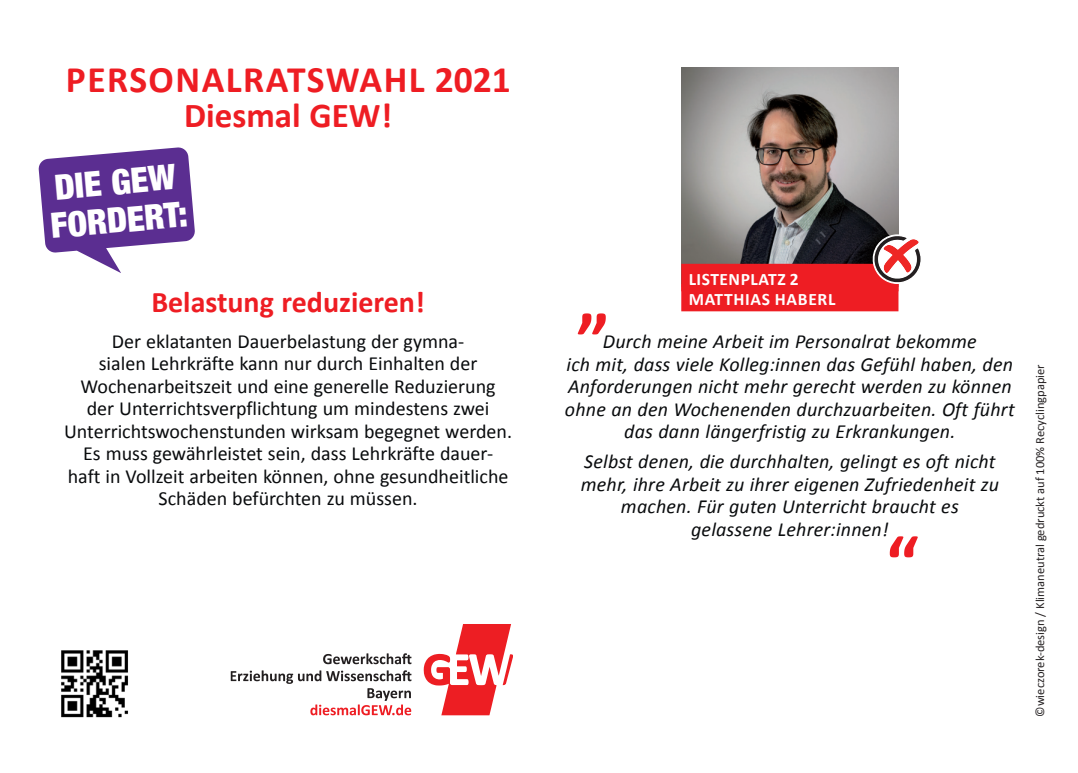
<style>
.page{position:relative;width:1078px;height:773px;background:#fff}
.page>*{position:absolute;margin:0;border:0;box-sizing:border-box;transform-origin:0 0}
.t1{font:700 75px "Calibri";color:#ee1d23}
.t2{font:700 37.5px "Calibri";letter-spacing:.04em;color:#ee1d23}
.t3{font:900 condensed 35px/38px "Helvetica Neue LT Std";color:#fff}
.t4{font:700 35px "Calibri";color:#ee1d23}
.t5{font:700 30px "Calibri";color:#ee1d23}
.t6{font:italic 20px/22.5px "Calibri";letter-spacing:.01em;color:#090b0d;text-align:center}
.t7{font:20px/22.5px "Calibri";color:#090b0d;text-align:center}
.t8{font:700 17.5px/20px "Calibri";letter-spacing:.035em;color:#fff}
.t9{font:12.5px "Calibri";color:#231f20}
</style>
<div class="page">
<img style="left:61px;top:650px;width:67px;height:68px">
<svg style="left:423px;top:624px;width:90px;height:91px"></svg>
<svg style="left:323px;top:653px;width:88px;height:11px"></svg>
<svg style="left:230px;top:670px;width:181px;height:45px"></svg>
<svg style="left:38px;top:147px;width:157px;height:126px"></svg>
<img style="left:681px;top:67px;width:217px;height:197px">
<div style="left:681px;top:264px;width:217px;height:27px;background:#ee1d23"></div>
<div style="left:681px;top:284px;width:217px;height:27px;background:#ee1d23"></div>
<svg style="left:872px;top:234px;width:49px;height:50px"></svg>
<h2 class="t2" style="left:66px;top:55px;width:446px">PERSONALRATSWAHL 2021</h2>
<h3 class="t4" style="left:184px;top:93px;width:209px">Diesmal GEW!</h3>
<h3 class="t3" style="left:46px;top:168px;width:138px;rotate:-5deg">DIE GEW<br>FORDERT:</h3>
<h3 class="t5" style="left:151px;top:282px;width:275px">Belastung reduzieren!</h3>
<p class="t7" style="left:64px;top:329px;width:449px">Der eklatanten Dauerbelastung der gymna-<br>sialen Lehrkräfte kann nur durch Einhalten der Wochenarbeitszeit und eine generelle Reduzierung<br>der Unterrichtsverpflichtung um mindestens zwei Unterrichtswochenstunden wirksam begegnet werden.<br>Es muss gewährleistet sein, dass Lehrkräfte dauer-<br>haft in Vollzeit arbeiten können, ohne gesundheitliche Schäden befürchten zu müssen.</p>
<p class="t8" style="left:688px;top:269px;width:148px">LISTENPLATZ 2<br>MATTHIAS HABERL</p>
<h1 class="t1" style="left:576px;top:251px;width:34px">„</h1>
<p class="t6" style="left:565px;top:329px;width:451px">Durch meine Arbeit im Personalrat bekomme<br>ich mit, dass viele Kolleg:innen das Gefühl haben, den Anforderungen nicht mehr gerecht werden zu können ohne an den Wochenenden durchzuarbeiten. Oft führt das dann längerfristig zu Erkrankungen.</p>
<p class="t6" style="left:580px;top:449px;width:419px">Selbst denen, die durchhalten, gelingt es oft nicht mehr, ihre Arbeit zu ihrer eigenen Zufriedenheit zu machen. Für guten Unterricht braucht es gelassene Lehrer:innen!</p>
<h1 class="t1" style="left:885px;top:514px;width:34px">“</h1>
<p class="t9" style="left:1031px;top:716px;width:354px;rotate:-90deg">©wieczorek-design / Klimaneutral gedruckt auf 100% Recyclingpapier</p>
</div>
